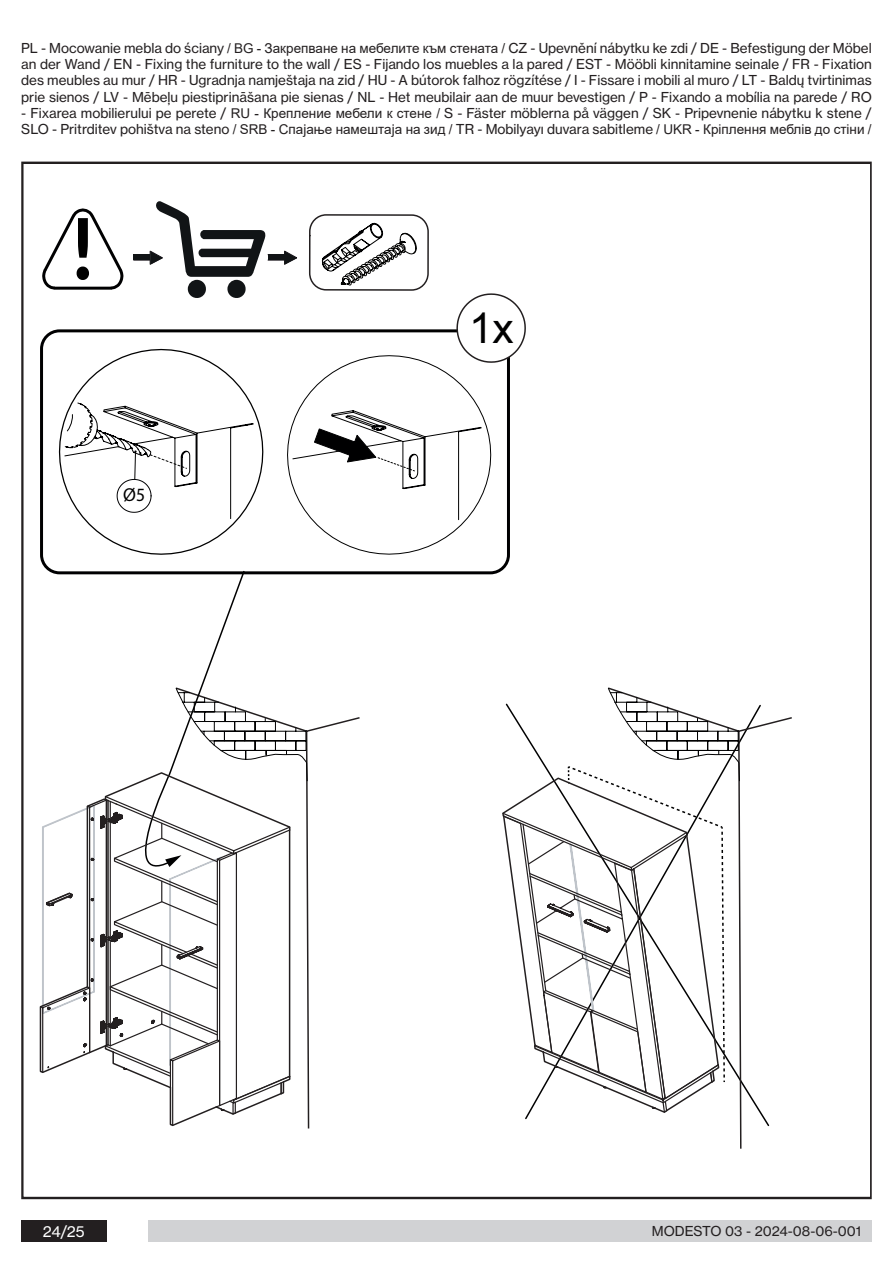
<style>
.page{position:relative;width:893px;height:1263px;background:#fff}
.page>*{position:absolute;margin:0;border:0;box-sizing:border-box;transform-origin:0 0}
.t1{font:42.45px "Arial";color:#000001}
.t2{font:18.75px "Myriad Pro";color:#000001}
.t3{font:15px "N Haas Grotesk TX Pro 55 Rg";color:#fff}
.t4{font:13.5px/16.2px "N Haas Grotesk TX Pro 55 Rg";color:#231f20;text-align:justify}
.s1{font-family:"Arial"}
</style>
<div class="page">
<div style="left:149px;top:1220px;width:723px;height:22px;background:#d1d2d4"></div>
<div style="left:21px;top:1220px;width:85px;height:22px;background:#231f20"></div>
<svg style="left:739px;top:704px;width:53px;height:445px"></svg>
<svg style="left:307px;top:717px;width:53px;height:412px"></svg>
<svg style="left:41px;top:201px;width:485px;height:354px"></svg>
<svg style="left:39px;top:570px;width:269px;height:557px"></svg>
<svg style="left:502px;top:687px;width:238px;height:427px"></svg>
<p class="t4" style="left:21px;top:40px;width:852px">PL - Mocowanie mebla do ściany <span class="s1">/ BG - Закрепване на мебелите към стената /</span> CZ - Upevnění nábytku ke zdi / DE - Befestigung der Möbel an der Wand / EN - Fixing the furniture to the wall / ES - Fijando los muebles a la pared / EST - Mööbli kinnitamine seinale / FR - Fixation des meubles au mur / HR - Ugradnja namještaja na zid / HU - A bútorok falhoz rögzítése / I - Fissare i mobili al muro / LT - Baldų tvirtinimas prie sienos / LV - Mēbeļu piestiprināšana pie sienas / NL - Het meubilair aan de muur bevestigen / P - Fixando a mobília na parede / RO</p>
<p class="t4" style="left:21px;top:105px;width:852px">- Fixarea mobilierului pe perete / <span class="s1">RU - Крепление мебели к стене /</span> S - Fäster möblerna på väggen / SK - Pripevnenie nábytku k stene /<br>SLO - Pritrditev pohištva na steno <span class="s1">/ SRB - Спајање намештаја на зид /</span> TR - Mobilyayı duvara sabitleme <span class="s1">/ UKR - Кріплення меблів до стіни /</span></p>
<p class="t2" style="left:123px;top:483px;width:23px">Ø5</p>
<p class="t1" style="left:469px;top:299px;width:46px">1x</p>
<p class="t3" style="left:43px;top:1222px;width:43px">24/25</p>
<p class="t4" style="left:652px;top:1223px;width:211px">MODESTO 03 - 2024-08-06-001</p>
</div>
